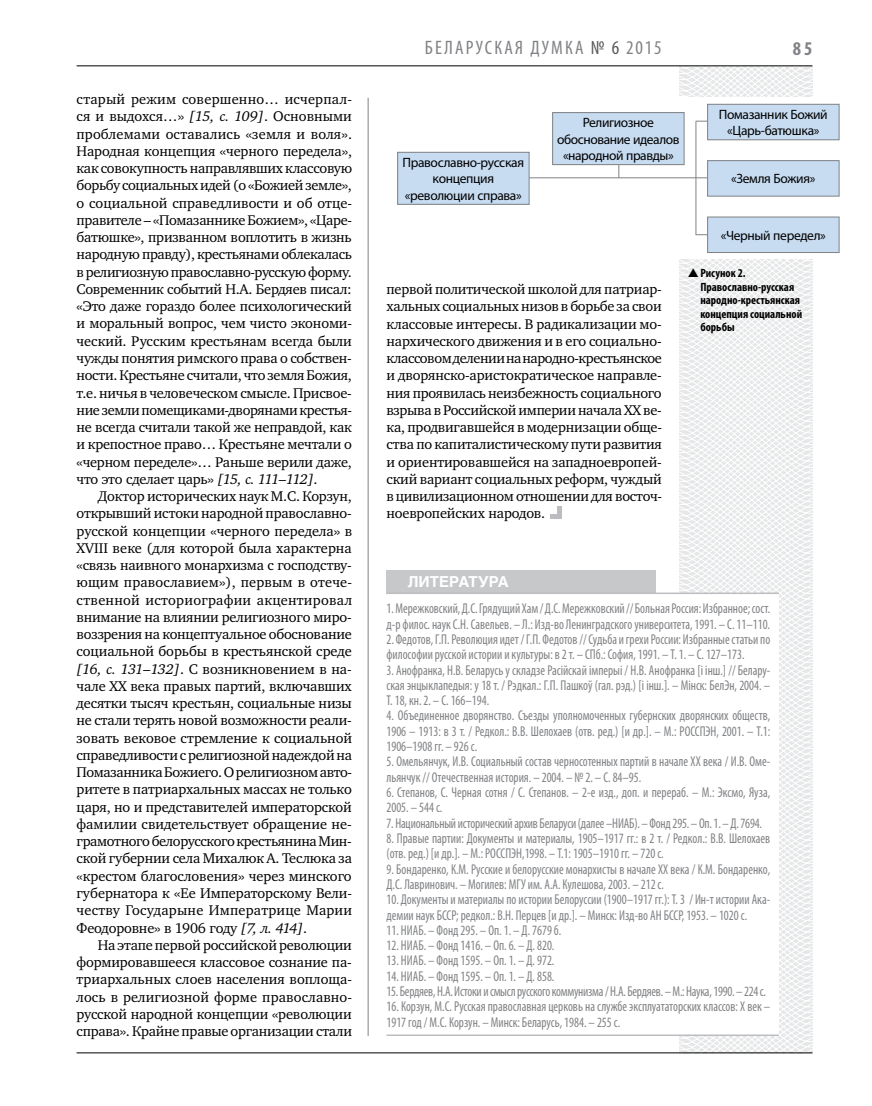
<style>
.page{position:relative;width:872px;height:1106px;background:#fff}
.page>*{position:absolute;margin:0;border:0;box-sizing:border-box;transform-origin:0 0}
.t1{font:condensed 19.5px "Myriad Pro";letter-spacing:.11em;color:#808285}
.t2{font:700 condensed 19.5px "Myriad Pro";color:#808285}
.t3{font:700 15px "Helios";color:#fff}
.t4{font:14.4px/17.2px "Charter C";letter-spacing:-.015em;color:#000;text-align:justify}
.t5{font:condensed 14.25px/15.3px "Myriad Pro";color:#808285;scale:.9 1}
.t6{font:condensed 14.25px "Myriad Pro";letter-spacing:-.02em;color:#808285;scale:.9 1}
.t7{font:13.5px/16.5px "Myriad Pro";letter-spacing:-.025em;color:#000;text-align:center}
.t8{font:700 condensed 12px/13.5px "Myriad Pro";color:#000}
.s1{font-style:italic}
.s2{color:#58595b}
</style>
<div class="page">
<hr style="left:368px;top:98px;width:1px;height:938px;background:#808285">
<svg style="left:621px;top:65px;width:192px;height:989px"></svg>
<hr style="left:77px;top:65px;width:735px;height:1px;background:#000">
<hr style="left:77px;top:1052px;width:735px;height:1px;background:#000">
<div style="left:386px;top:570px;width:269px;height:23px;background:#c6c8ca"></div>
<div style="left:386px;top:594px;width:393px;height:441px;background:#fff"></div>
<hr style="left:386px;top:1034px;width:393px;height:2px;background:#bcbdc0">
<hr style="left:386px;top:592px;width:393px;height:2px;background:#bcbdc0">
<div style="left:387px;top:97px;width:462px;height:162px;background:#fff"></div>
<div style="left:707px;top:104px;width:132px;height:36px;background:#c7dbf1"></div>
<div style="left:707px;top:104px;width:132px;height:36px;border:1px solid #808285"></div>
<div style="left:707px;top:161px;width:132px;height:35px;background:#c7dbf1"></div>
<div style="left:707px;top:160px;width:132px;height:36px;border:1px solid #808285"></div>
<div style="left:707px;top:217px;width:132px;height:35px;background:#c7dbf1"></div>
<div style="left:707px;top:217px;width:132px;height:36px;border:1px solid #808285"></div>
<hr style="left:526px;top:177px;width:181px;height:1px;background:#808285">
<div style="left:397px;top:152px;width:132px;height:52px;background:#c7dbf1"></div>
<div style="left:397px;top:152px;width:132px;height:52px;border:1px solid #808285"></div>
<svg style="left:618px;top:165px;width:1px;height:13px"></svg>
<hr style="left:695px;top:121px;width:1px;height:114px;background:#808285">
<div style="left:552px;top:113px;width:132px;height:52px;background:#c7dbf1"></div>
<div style="left:552px;top:112px;width:132px;height:53px;border:1px solid #808285"></div>
<div style="left:557px;top:506px;width:5px;height:12px;background:#bcbdc0"></div>
<hr style="left:550px;top:514px;width:12px;height:4px;background:#bcbdc0">
<svg style="left:688px;top:268px;width:10px;height:9px"></svg>
<p class="t4" style="left:77px;top:91px;width:277px">старый режим совершенно… исчерпал&shy;ся и выдохся…» <span class="s1">[15, с. 109]</span>. Основными проблемами оставались «земля и воля».<br>Народная концепция «черного передела», как совокупность направлявших классовую борьбу социальных идей (о «Божией земле», о социальной справедливости и об отце&shy;правителе – «Помазаннике Божием», «Царе&shy;батюшке», призванном воплотить в жизнь народную правду), крестьянами облекалась в религиозную православно-русскую форму.<br>Современник событий Н.А. Бердяев писал: «Это даже гораздо более психологический и моральный вопрос, чем чисто экономи&shy;ческий. Русским крестьянам всегда были чужды понятия римского права о собствен&shy;ности. Крестьяне считали, что земля Божия, т.е. ничья в человеческом смысле. Присвое&shy;ние земли помещиками-дворянами крестья&shy;не всегда считали такой же неправдой, как и крепостное право… Крестьяне мечтали о «черном переделе»… Раньше верили даже, что это сделает царь» <span class="s1">[15, с. 111–112]</span>.</p>
<p class="t4" style="left:77px;top:487px;width:277px;text-indent:21px">Доктор исторических наук М.С. Корзун, открывший истоки народной православно&shy;русской концепции «черного передела» в XVIII веке (для которой была характерна «связь наивного монархизма с господству&shy;ющим православием»), первым в отече&shy;ственной историографии акцентировал внимание на влиянии религиозного миро&shy;воззрения на концептуальное обоснование социальной борьбы в крестьянской среде <span class="s1">[16, с. 131–132]</span>. С возникновением в на&shy;чале ХХ века правых партий, включавших десятки тысяч крестьян, социальные низы не стали терять новой возможности реали&shy;зовать вековое стремление к социальной справедливости с религиозной надеждой на Помазанника Божиего. О религиозном авто&shy;ритете в патриархальных массах не только царя, но и представителей императорской фамилии свидетельствует обращение не&shy;грамотного белорусского крестьянина Мин&shy;ской губернии села Михалюк А. Теслюка за «крестом благословения» через минского губернатора к «Ее Императорскому Вели&shy;честву Государыне Императрице Марии Феодоровне» в 1906 году <span class="s1">[7, л. 414]</span>.</p>
<p class="t4" style="left:77px;top:936px;width:277px;text-indent:21px">На этапе первой российской революции формировавшееся классовое сознание па&shy;триархальных слоев населения воплоща&shy;лось в религиозной форме православно&shy;русской народной концепции «революции справа». Крайне правые организации стали</p>
<h1 class="t1" style="left:425px;top:36px;width:238px">БЕЛАРУСКАЯ ДУМКА <span class="s2">№ 6</span> 2015</h1>
<h1 class="t2" style="left:793px;top:37px;width:21px">85</h1>
<p class="t7" style="left:402px;top:154px;width:123px">Православно-русская концепция «революции справа»</p>
<p class="t7" style="left:557px;top:114px;width:124px">Религиозное обоснование идеалов «народной правды»</p>
<p class="t4" style="left:386px;top:281px;width:277px">первой политической школой для патриар&shy;хальных социальных низов в борьбе за свои классовые интересы. В радикализации мо&shy;нархического движения и в его социально&shy;классовом делении на народно-крестьянское и дворянско-аристократическое направле&shy;ния проявилась неизбежность социального взрыва в Российской империи начала ХХ ве&shy;ка, продвигавшейся в модернизации обще&shy;ства по капиталистическому пути развития и ориентировавшейся на западноевропей&shy;ский вариант социальных реформ, чуждый в цивилизационном отношении для восточ&shy;ноевропейских народов.</p>
<p class="t7" style="left:719px;top:106px;width:110px">Помазанник Божий «Царь-батюшка»</p>
<p class="t7" style="left:731px;top:170px;width:86px">«Земля Божия»</p>
<p class="t7" style="left:721px;top:227px;width:107px">«Черный передел»</p>
<p class="t8" style="left:700px;top:266px;width:103px">Рисунок 2.<br>Православно-русская народно-крестьянская концепция социальной борьбы</p>
<p class="t3" style="left:408px;top:573px;width:103px">Литература</p>
<p class="t5" style="left:386px;top:601px;width:428px">1. Мережковский, Д.С. Грядущий Хам/ Д.С. Мережковский // Больная Россия: Избранное; сост. д-р филос. наук С.Н. Савельев. – Л.: Изд-во Ленинградского университета, 1991. – С. 11–110.</p>
<p class="t5" style="left:386px;top:631px;width:428px">2. Федотов,Г.П. Революция идет/ Г.П. Федотов// Судьба и грехи России: Избранные статьи по философии русской истории и культуры: в 2 т. – СПб.: София, 1991. – Т. 1. – С. 127–173.</p>
<p class="t5" style="left:386px;top:662px;width:428px;text-align:justify">3. Анофранка, Н.В. Беларусь у складзе Расійскай імперыі / Н.В. Анофранка [і інш.] // Белару&shy;ская энцыклапедыя: у 18 т. / Рэдкал.: Г.П. Пашкоў (гал. рэд.) [і інш.]. – Мінск: БелЭн, 2004. – Т. 18, кн. 2. – С. 166–194.</p>
<p class="t5" style="left:386px;top:708px;width:428px;text-align:justify">4. Объединенное дворянство. Съезды уполномоченных губернских дворянских обществ, 1906 – 1913: в 3 т. / Редкол.: В.В. Шелохаев (отв. ред.) [и др.]. – М.: РОССПЭН, 2001. – Т.1:<br>1906–1908 гг. – 926 с.</p>
<p class="t5" style="left:386px;top:754px;width:428px">5. Омельянчук, И.В. Социальный состав черносотенных партий в начале ХХ века / И.В. Оме&shy;льянчук // Отечественная история. – 2004. – № 2. – С. 84–95.</p>
<p class="t5" style="left:386px;top:784px;width:428px">6. Степанов, С. Черная сотня / С. Степанов. – 2-е изд., доп. и перераб. – М.: Эксмо, Яуза,<br>2005. – 544 с.</p>
<p class="t5" style="left:386px;top:815px;width:419px">7. Национальный исторический архив Беларуси (далее –НИАБ). – Фонд 295. – Оп. 1. – Д. 7694.</p>
<p class="t5" style="left:386px;top:830px;width:428px">8. Правые партии: Документы и материалы, 1905–1917 гг.: в 2 т. / Редкол.: В.В. Шелохаев (отв. ред.) [и др.]. – М.: РОССПЭН,1998. – Т.1: 1905–1910 гг. – 720 с.</p>
<p class="t5" style="left:386px;top:861px;width:428px">9. Бондаренко, К.М. Русские и белорусские монархисты в начале ХХ века / К.М. Бондаренко,<br>Д.С. Лавринович. – Могилев: МГУ им. А.А. Кулешова, 2003. – 212 с.</p>
<p class="t5" style="left:386px;top:891px;width:428px">10. Документы и материалы по истории Белоруссии (1900–1917 гг.): Т. 3 / Ин-т истории Ака&shy;демии наук БССР; редкол.: В.Н. Перцев [и др.]. – Минск: Изд-во АН БССР, 1953. – 1020 с.</p>
<p class="t5" style="left:386px;top:922px;width:196px">11. НИАБ. – Фонд 295. – Оп. 1. – Д. 7679 б.</p>
<p class="t5" style="left:386px;top:937px;width:188px">12. НИАБ. – Фонд 1416. – Оп. 6. – Д. 820.</p>
<p class="t5" style="left:386px;top:953px;width:188px">13. НИАБ. – Фонд 1595. – Оп. 1. – Д. 972.</p>
<p class="t5" style="left:386px;top:968px;width:188px">14. НИАБ. – Фонд 1595. – Оп. 1. – Д. 858.</p>
<p class="t6" style="left:386px;top:982px;width:423px">15. Бердяев, Н.А. Истоки и смысл русского коммунизма / Н.А. Бердяев. – М.: Наука, 1990. – 224с.</p>
<p class="t5" style="left:386px;top:998px;width:428px">16. Корзун, М.С. Русская православная церковь на службе эксплуататорских классов: Х век –<br>1917 год / М.С. Корзун. – Минск: Беларусь, 1984. – 255 с.</p>
</div>
